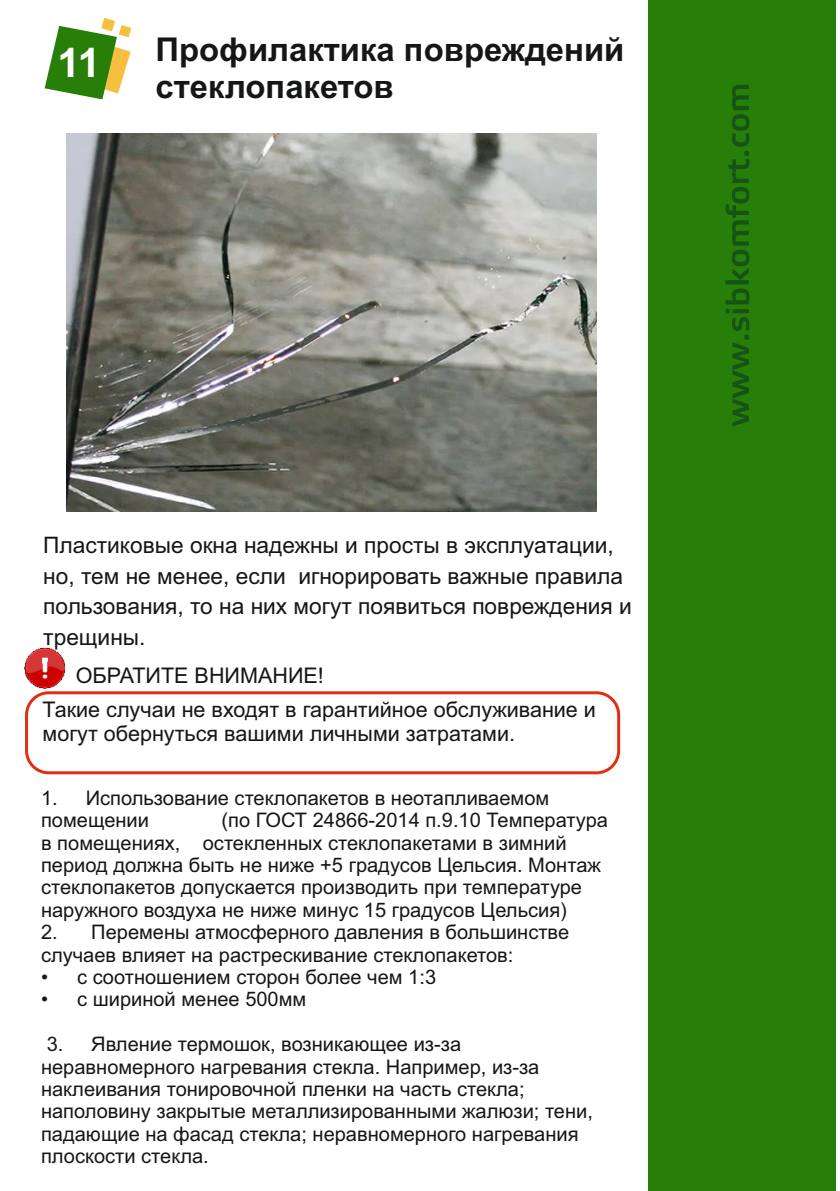
<style>
.page{position:relative;width:840px;height:1191px;background:#fff}
.page>*{position:absolute;margin:0;border:0;box-sizing:border-box;transform-origin:0 0}
.t1{font:700 40.6px "Arial";color:#fff}
.t2{font:700 32.8px/36.6px "Arial";color:#151616}
.t3{font:22.6px/30.4px "Arial";color:#151616}
.t4{font:21.6px/24px "Arial";color:#151616}
.t5{font:20px/22.4px "Arial";color:#151616}
</style>
<div class="page">
<div style="left:647px;top:0;width:188px;height:1190px;background:#277f0a"></div>
<svg style="left:44px;top:18px;width:87px;height:82px"></svg>
<svg style="left:725px;top:85px;width:24px;height:342px"></svg>
<img style="left:67px;top:134px;width:529px;height:378px">
<div style="left:25px;top:691px;width:594px;height:83px;border:3px solid #e12f13;border-radius:22px"></div>
<img style="left:24px;top:648px;width:44px;height:45px">
<h1 class="t1" style="left:58px;top:48px;width:44px">11</h1>
<h2 class="t2" style="left:155px;top:34px;width:470px">Профилактика повреждений стеклопакетов</h2>
<p class="t3" style="left:43px;top:532px;width:589px">Пластиковые окна надежны и просты в эксплуатации, но, тем не менее, если игнорировать важные правила пользования, то на них могут появиться повреждения и трещины.</p>
<p class="t4" style="left:76px;top:665px;width:249px">ОБРАТИТЕ ВНИМАНИЕ!</p>
<p class="t4" style="left:43px;top:699px;width:554px">Такие случаи не входят в гарантийное обслуживание и могут обернуться вашими личными затратами.</p>
<p class="t5" style="left:41px;top:788px;width:509px">1. Использование стеклопакетов в неотапливаемом помещении</p>
<p class="t5" style="left:41px;top:810px;width:568px;text-indent:180px">(по ГОСТ 24866-2014 п.9.10 Температура в помещениях, остекленных стеклопакетами в зимний период должна быть не ниже +5 градусов Цельсия. Монтаж стеклопакетов допускается производить при температуре наружного воздуха не ниже минус 15 градусов Цельсия)</p>
<p class="t5" style="left:41px;top:922px;width:529px">2. Перемены атмосферного давления в большинстве случаев влияет на растрескивание стеклопакетов:</p>
<p class="t5" style="left:41px;top:967px;width:396px">• с соотношением сторон более чем 1:3</p>
<p class="t5" style="left:41px;top:990px;width:267px">• с шириной менее 500мм</p>
<p class="t5" style="left:41px;top:1034px;width:553px">3. Явление термошок, возникающее из-за неравномерного нагревания стекла. Например, из-за наклеивания тонировочной пленки на часть стекла; наполовину закрытые металлизированными жалюзи; тени, падающие на фасад стекла; неравномерного нагревания плоскости стекла.</p>
</div>
